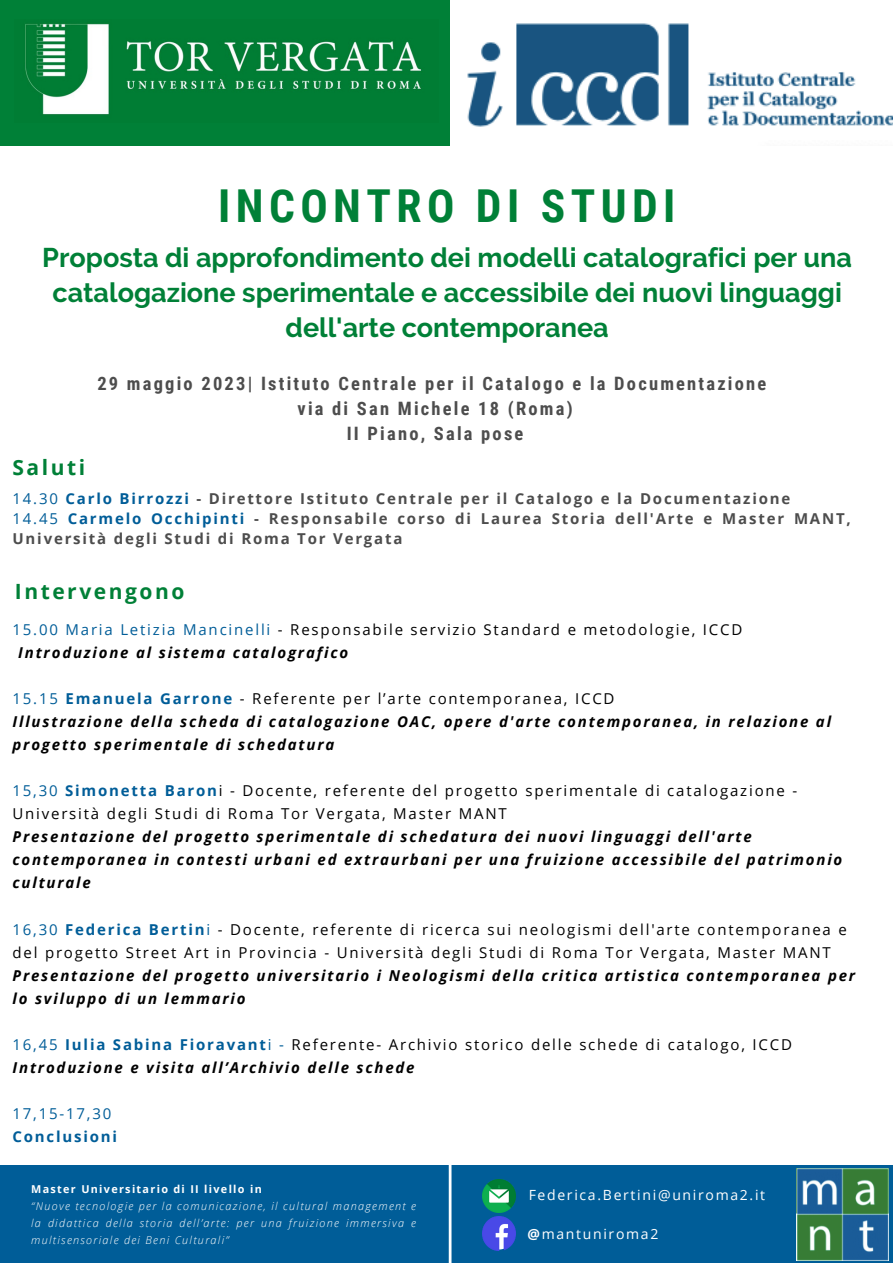
<style>
.page{position:relative;width:893px;height:1263px;background:#fff}
.page>*{position:absolute;margin:0;border:0;box-sizing:border-box;transform-origin:0 0}
.t1{font:700 45.38px "Roboto Condensed";letter-spacing:.12em;color:#008037}
.t2{font:700 27px/34.9px "Raleway";color:#008037;text-align:center}
.t3{font:700 21px "Open Sans";letter-spacing:.12em;color:#008037}
.t4{font:700 18.45px "Roboto Condensed";letter-spacing:.12em;color:#4d4d4d}
.t5{font:15px/23.1px "Open Sans";letter-spacing:.12em;color:#000}
.t6{font:italic 700 15px/23.1px "Open Sans";letter-spacing:.12em;color:#000}
.t7{font:700 15px/20.2px "Open Sans";letter-spacing:.12em;color:#4d4d4d}
.t8{font:15px "Open Sans";letter-spacing:.12em;color:#005d98}
.t9{font:700 15px "Open Sans";letter-spacing:.12em;color:#005d98}
.t10{font:14.02px "Open Sans";letter-spacing:.12em;color:#fff}
.t11{font:italic 300 10.88px/17px "Open Sans";letter-spacing:.12em;color:#fff;text-align:justify}
.t12{font:700 10.88px "Open Sans";letter-spacing:.12em;color:#fff}
.s1{font-weight:400;color:#005d98}
.s2{color:#005d98}
.s3{font-weight:700;color:#005d98}
.s4{font-weight:700}
</style>
<div class="page">
<div style="left:0;top:1165px;width:893px;height:98px;background:#005d98"></div>
<img style="left:482px;top:1217px;width:33px;height:33px">
<svg style="left:449px;top:1165px;width:2px;height:98px"></svg>
<div style="left:0;top:0;width:892px;height:146px;background:#008037"></div>
<img style="left:25px;top:23px;width:396px;height:92px">
<img style="left:482px;top:1179px;width:33px;height:33px">
<img style="left:796px;top:1169px;width:92px;height:91px">
<img style="left:450px;top:0;width:443px;height:146px">
<p class="t1" style="left:218px;top:180px;width:459px">INCONTRO DI STUDI</p>
<p class="t2" style="left:42px;top:240px;width:811px">Proposta di approfondimento dei modelli catalografici per una catalogazione sperimentale e accessibile dei nuovi linguaggi dell'arte contemporanea</p>
<p class="t3" style="left:13px;top:453px;width:74px">Saluti</p>
<p class="t4" style="left:97px;top:373px;width:670px">29 maggio 2023| Istituto Centrale per il Catalogo e la Documentazione</p>
<p class="t4" style="left:297px;top:398px;width:277px">via di San Michele 18 (Roma)</p>
<p class="t4" style="left:347px;top:423px;width:178px">II Piano, Sala pose</p>
<p class="t7" style="left:13px;top:488px;width:779px"><span class="s1">14.30</span> <span class="s2">Carlo Birrozzi</span> - Direttore Istituto Centrale per il Catalogo e la Documentazione</p>
<p class="t7" style="left:13px;top:508px;width:840px"><span class="s1">14.45</span> <span class="s2">Carmelo Occhipinti</span> - Responsabile corso di Laurea Storia dell'Arte e Master MANT,<br>Università degli Studi di Roma Tor Vergata</p>
<p class="t3" style="left:15px;top:576px;width:171px">Intervengono</p>
<p class="t5" style="left:13px;top:617px;width:731px"><span class="s2">15.00 Maria Letizia Mancinelli</span> - Responsabile servizio Standard e metodologie, ICCD</p>
<p class="t6" style="left:18px;top:640px;width:331px">Introduzione al sistema catalografico</p>
<p class="t5" style="left:13px;top:686px;width:603px"><span class="s2">15.15</span> <span class="s3">Emanuela Garrone</span> - Referente per l’arte contemporanea, ICCD</p>
<p class="t6" style="left:13px;top:709px;width:820px">Illustrazione della scheda di catalogazione OAC, opere d'arte contemporanea, in relazione al progetto sperimentale di schedatura</p>
<p class="t5" style="left:13px;top:779px;width:786px"><span class="s2">15,30</span> <span class="s3">Simonetta Baron</span>i - Docente, referente del progetto sperimentale di catalogazione -<br>Università degli Studi di Roma Tor Vergata, Master MANT</p>
<p class="t6" style="left:13px;top:825px;width:831px">Presentazione del progetto sperimentale di schedatura dei nuovi linguaggi dell'arte contemporanea in contesti urbani ed extraurbani per una fruizione accessibile del patrimonio culturale</p>
<p class="t5" style="left:13px;top:917px;width:836px"><span class="s2">16,30</span> <span class="s3">Federica Bertin</span><span class="s2">i</span> - Docente, referente di ricerca sui neologismi dell'arte contemporanea e del progetto Street Art in Provincia - Università degli Studi di Roma Tor Vergata, Master MANT</p>
<p class="t6" style="left:13px;top:963px;width:844px">Presentazione del progetto universitario i Neologismi della critica artistica contemporanea per lo sviluppo di un lemmario</p>
<p class="t5" style="left:13px;top:1032px;width:781px"><span class="s2">16,45</span> <span class="s3">Iulia Sabina Fioravant</span><span class="s2">i -</span> Referente- Archivio storico delle schede di catalogo, ICCD</p>
<p class="t6" style="left:13px;top:1056px;width:404px">Introduzione e visita all’Archivio delle schede</p>
<p class="t8" style="left:13px;top:1103px;width:100px">17,15-17,30</p>
<p class="t9" style="left:13px;top:1126px;width:106px">Conclusioni</p>
<p class="t12" style="left:31px;top:1181px;width:232px">Master Universitario di II livello in</p>
<p class="t11" style="left:31px;top:1197px;width:386px">“Nuove tecnologie per la comunicazione, il cultural management e la didattica della storia dell’arte: per una fruizione immersiva e multisensoriale dei Beni Culturali”</p>
<p class="t10" style="left:528px;top:1185px;width:238px">Federica.Bertini@uniroma2.it</p>
<p class="t10" style="left:527px;top:1224px;width:132px"><span class="s4">@</span>mantuniroma2</p>
</div>
